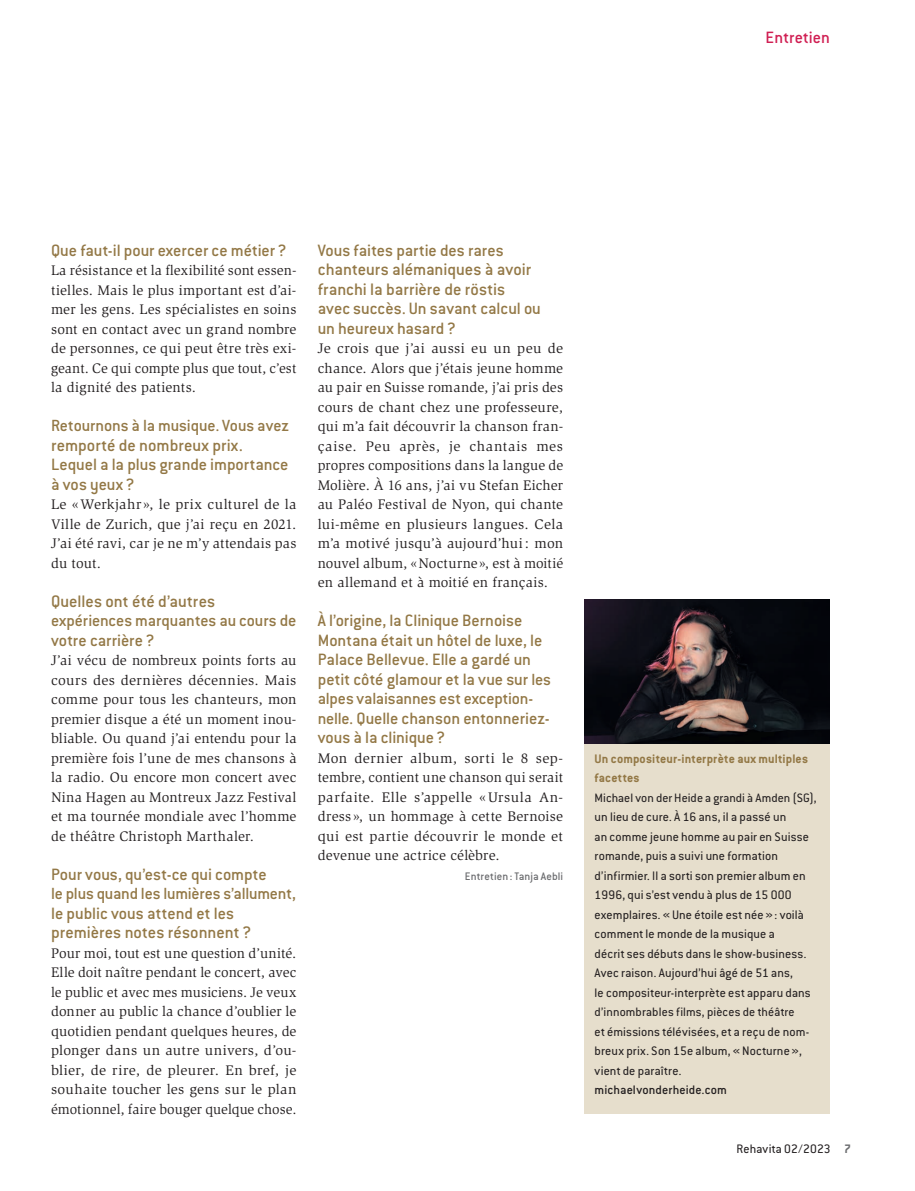
<style>
.page{position:relative;width:915px;height:1191px;background:#fff}
.page>*{position:absolute;margin:0;border:0;box-sizing:border-box;transform-origin:0 0}
.t1{font:500 18.3px/19.5px "Conduit ITC";color:#937846}
.t2{font:500 18px/19.5px "Conduit ITC";letter-spacing:-.005em;color:#937846}
.t3{font:500 18px "Conduit ITC";color:#d01f53}
.t4{font:500 17.7px "Conduit ITC";letter-spacing:-.01em;color:#937846}
.t5{font:14.25px/19.5px "Slimbach Std";letter-spacing:.01em;color:#231f20;text-align:justify}
.t6{font:13.5px/19.5px "Conduit ITC";letter-spacing:.01em;color:#231f20}
.t7{font:700 13.5px/19.5px "Conduit ITC";letter-spacing:.01em;color:#937846}
.t8{font:500 13.5px "Conduit ITC";letter-spacing:.01em;color:#231f20}
.t9{font:13.35px "Conduit ITC";letter-spacing:.01em;color:#231f20}
.t10{font:500 12px "Conduit ITC";letter-spacing:.005em;color:#6c6d70}
.s1{font-size:18px}
.s2{font-size:17.7px}
.s3{font-weight:700;color:#6c6d70}
</style>
<div class="page">
<div style="left:584px;top:743px;width:245px;height:371px;background:#e6decc"></div>
<img style="left:584px;top:600px;width:245px;height:143px">
<p class="t3" style="left:765px;top:26px;width:66px">Entretien</p>
<p class="t2" style="left:51px;top:240px;width:237px">Que faut-il pour exercer ce métier?</p>
<p class="t5" style="left:51px;top:261px;width:247px">La résistance et la flexibilité sont essen&shy;tielles. Mais le plus important est d’ai&shy;mer les gens. Les spécialistes en soins sont en contact avec un grand nombre de personnes, ce qui peut être très exi&shy;geant. Ce qui compte plus que tout, c’est la dignité des patients.</p>
<p class="t4" style="left:51px;top:415px;width:239px">Retournons à la musique. Vous avez</p>
<p class="t1" style="left:51px;top:435px;width:193px">remporté de nombreux prix.</p>
<p class="t2" style="left:51px;top:454px;width:239px">Lequel a la plus grande importance à vos yeux?</p>
<p class="t5" style="left:51px;top:495px;width:247px">Le «Werkjahr », le prix culturel de la Ville de Zurich, que j’ai reçu en 2021.<br>J’ai été ravi, car je ne m’y attendais pas du tout.</p>
<p class="t1" style="left:51px;top:591px;width:166px">Quelles ont été d’autres</p>
<p class="t4" style="left:51px;top:610px;width:247px">expériences marquantes au cours <span class="s1">de</span></p>
<p class="t2" style="left:51px;top:630px;width:105px">votre carrière?</p>
<p class="t5" style="left:51px;top:651px;width:247px">J’ai vécu de nombreux points forts au cours des dernières décennies. Mais comme pour tous les chanteurs, mon premier disque a été un moment inou&shy;bliable. Ou quand j’ai entendu pour la première fois l’une de mes chansons à la radio. Ou encore mon concert avec Nina Hagen au Montreux Jazz Festival et ma tournée mondiale avec l’homme de théâtre Christoph Marthaler.</p>
<p class="t2" style="left:51px;top:864px;width:217px">Pour vous, qu’est-ce qui compte</p>
<p class="t4" style="left:51px;top:883px;width:246px">le plus quand les lumières s’allument,</p>
<p class="t2" style="left:51px;top:903px;width:184px">le public vous attend et les</p>
<p class="t1" style="left:51px;top:922px;width:202px">premières notes résonnent ?</p>
<p class="t5" style="left:51px;top:943px;width:247px">Pour moi, tout est une question d’unité.<br>Elle doit naître pendant le concert, avec le public et avec mes musiciens. Je veux donner au public la chance d’oublier le quotidien pendant quelques heures, de plonger dans un autre univers, d’ou&shy;blier, de rire, de pleurer. En bref, je souhaite toucher les gens sur le plan émotionnel, faire bouger quelque chose.</p>
<p class="t2" style="left:317px;top:240px;width:187px">Vous faites partie des rares</p>
<p class="t1" style="left:317px;top:259px;width:215px">chanteurs alémaniques à avoir franchi la barrière de röstis</p>
<p class="t2" style="left:317px;top:298px;width:224px">avec succès. Un savant calcul ou un heureux hasard?</p>
<p class="t5" style="left:317px;top:339px;width:247px">Je crois que j’ai aussi eu un peu de chance. Alors que j’étais jeune homme au pair en Suisse romande, j’ai pris des cours de chant chez une professeure, qui m’a fait découvrir la chanson fran&shy;çaise. Peu après, je chantais mes propres compositions dans la langue de Molière. À 16 ans, j’ai vu Stefan Eicher au Paléo Festival de Nyon, qui chante lui-même en plusieurs langues. Cela m’a motivé jusqu’à aujourd’hui: mon nouvel album, «Nocturne », est à moitié en allemand et à moitié en français.</p>
<p class="t2" style="left:317px;top:610px;width:235px">À l’origine, la Clinique Bernoise Montana était un hôtel de luxe, le Palace Bellevue. Elle a gardé un petit côté glamour et la vue sur <span class="s2">les</span></p>
<p class="t4" style="left:317px;top:688px;width:217px">alpes valaisannes est exception-</p>
<p class="t2" style="left:317px;top:708px;width:233px"><span class="s2">nelle</span>. Quelle chanson entonneriez&shy;vous à la clinique?</p>
<p class="t5" style="left:317px;top:748px;width:247px">Mon dernier album, sorti le 8 sep&shy;tembre, contient une chanson qui serait parfaite. Elle s’appelle «Ursula An&shy;dress », un hommage à cette Bernoise qui est partie découvrir le monde et devenue une actrice célèbre.</p>
<p class="t10" style="left:464px;top:869px;width:100px">Entretien: Tanja Aebli</p>
<p class="t7" style="left:594px;top:748px;width:215px">Un compositeur-interprète aux multiples facettes</p>
<p class="t9" style="left:594px;top:789px;width:223px">Michael von der Heide a grandi à Amden (SG),</p>
<p class="t6" style="left:594px;top:807px;width:218px">un lieu de cure. À 16 ans, il a passé un<br>an comme jeune homme au pair en Suisse romande, puis a suivi une formation d’infirmier. Il a sorti son premier album en 1996, qui s’est vendu à plus de 15 000 exemplaires. «Une étoile est née»: voilà comment le monde de la musique a<br>décrit ses débuts dans le show-business.<br>Avec raison. Aujourd’hui âgé de 51 ans,<br>le compositeur-interprète est apparu dans</p>
<p class="t9" style="left:594px;top:1004px;width:201px">d’innombrables films, pièces de théâtre</p>
<p class="t6" style="left:594px;top:1021px;width:216px">et émissions télévisées, et a reçu de nom&shy;breux prix. Son 15e album, «Nocturne», vient de paraître.</p>
<p class="t8" style="left:594px;top:1082px;width:134px">michaelvonderheide.com</p>
<p class="t6" style="left:736px;top:1138px;width:116px">Rehavita 02/2023 <span class="s3">7</span></p>
</div>
